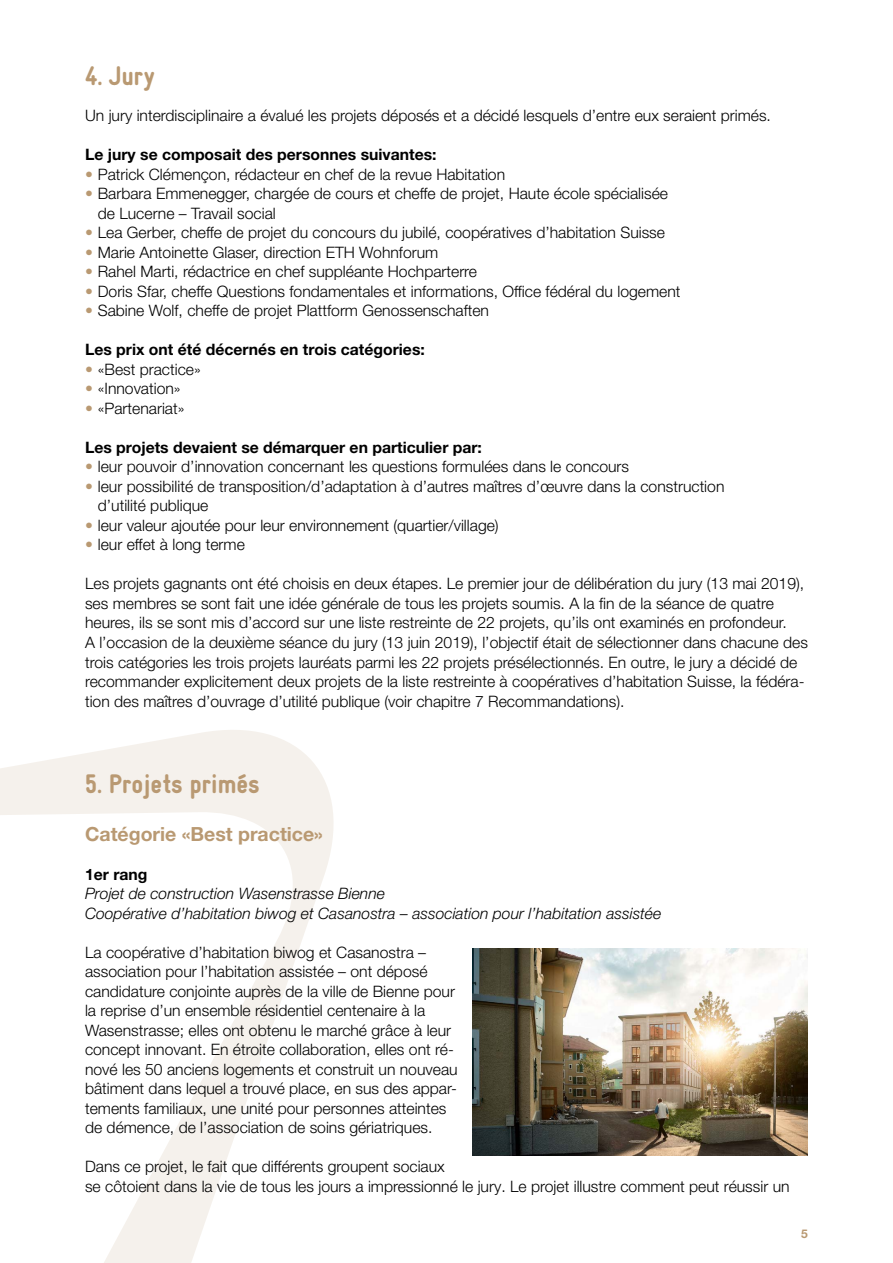
<style>
.page{position:relative;width:893px;height:1263px;background:#fff}
.page>*{position:absolute;margin:0;border:0;box-sizing:border-box;transform-origin:0 0}
.t1{font:900 27px "Gravur Condensed";color:#b99972}
.t2{font:700 19.5px "Helvetica Neue LT Pro";color:#b99972}
.t3{font:300 15.75px/19.5px "Helvetica Neue LT Pro";color:#000}
.t4{font:700 15.75px "Helvetica Neue LT Pro";color:#000}
.t5{font:italic 300 15.75px/19.5px "Helvetica Neue LT Pro";color:#000}
.t6{font:700 12px "Helvetica Neue LT Pro";color:#b99972}
.s1{color:#b99972}
</style>
<div class="page">
<svg style="left:0;top:730px;width:334px;height:533px"></svg>
<img style="left:472px;top:949px;width:336px;height:206px">
<h1 class="t1" style="left:85px;top:61px;width:71px">4. Jury</h1>
<p class="t3" style="left:85px;top:106px;width:687px">Un jury interdisciplinaire a évalué les projets déposés et a décidé lesquels d’entre eux seraient primés.</p>
<p class="t4" style="left:85px;top:145px;width:353px">Le jury se composait des personnes suivantes:</p>
<p class="t3" style="left:85px;top:164px;width:422px"><span class="s1">•</span> Patrick Clémençon, rédacteur en chef de la revue Habitation</p>
<p class="t3" style="left:98px;top:184px;width:572px;text-indent:-13px"><span class="s1">•</span> Barbara Emmenegger, chargée de cours et cheffe de projet, Haute école spécialisée de Lucerne – Travail social</p>
<p class="t3" style="left:85px;top:223px;width:581px"><span class="s1">•</span> Lea Gerber, cheffe de projet du concours du jubilé, coopératives d’habitation Suisse</p>
<p class="t3" style="left:85px;top:242px;width:355px"><span class="s1">•</span> Marie Antoinette Glaser, direction ETH Wohnforum</p>
<p class="t3" style="left:85px;top:262px;width:394px"><span class="s1">•</span> Rahel Marti, rédactrice en chef suppléante Hochparterre</p>
<p class="t3" style="left:85px;top:281px;width:597px"><span class="s1">•</span> Doris Sfar, cheffe Questions fondamentales et informations, Office fédéral du logement</p>
<p class="t3" style="left:85px;top:301px;width:405px"><span class="s1">•</span> Sabine Wolf, cheffe de projet Plattform Genossenschaften</p>
<p class="t4" style="left:85px;top:340px;width:341px">Les prix ont été décernés en trois catégories:</p>
<p class="t3" style="left:85px;top:359px;width:117px"><span class="s1">•</span> «Best practice»</p>
<p class="t3" style="left:85px;top:379px;width:97px"><span class="s1">•</span> «Innovation»</p>
<p class="t3" style="left:85px;top:398px;width:101px"><span class="s1">•</span> «Partenariat»</p>
<p class="t4" style="left:85px;top:437px;width:398px">Les projets devaient se démarquer en particulier par:</p>
<p class="t3" style="left:85px;top:457px;width:545px"><span class="s1">•</span> leur pouvoir d’innovation concernant les questions formulées dans le concours</p>
<p class="t3" style="left:98px;top:476px;width:628px;text-indent:-13px"><span class="s1">•</span> leur possibilité de transposition/d’adaptation à d’autres maîtres d’œuvre dans la construction d’utilité publique</p>
<p class="t3" style="left:85px;top:515px;width:415px"><span class="s1">•</span> leur valeur ajoutée pour leur environnement (quartier/village)</p>
<p class="t3" style="left:85px;top:535px;width:161px"><span class="s1">•</span> leur effet à long terme</p>
<p class="t3" style="left:85px;top:574px;width:724px">Les projets gagnants ont été choisis en deux étapes. Le premier jour de délibération du jury (13 mai 2019), ses membres se sont fait une idée générale de tous les projets soumis. A la fin de la séance de quatre heures, ils se sont mis d’accord sur une liste restreinte de 22 projets, qu’ils ont examinés en profondeur.<br>A l’occasion de la deuxième séance du jury (13 juin 2019), l’objectif était de sélectionner dans chacune des trois catégories les trois projets lauréats parmi les 22 projets présélectionnés. En outre, le jury a décidé de recommander explicitement deux projets de la liste restreinte à coopératives d’habitation Suisse, la fédéra&shy;tion des maîtres d’ouvrage d’utilité publique (voir chapitre 7 Recommandations).</p>
<h1 class="t1" style="left:85px;top:769px;width:176px">5. Projets primés</h1>
<p class="t2" style="left:85px;top:821px;width:239px">Catégorie «Best practice»</p>
<p class="t4" style="left:85px;top:864px;width:64px">1er rang</p>
<p class="t5" style="left:85px;top:883px;width:578px">Projet de construction Wasenstrasse Bienne<br>Coopérative d’habitation biwog et Casanostra – association pour l’habitation assistée</p>
<p class="t3" style="left:85px;top:942px;width:374px">La coopérative d’habitation biwog et Casanostra – association pour l’habitation assistée – ont déposé candidature conjointe auprès de la ville de Bienne pour la reprise d’un ensemble résidentiel centenaire à la Wasenstrasse; elles ont obtenu le marché grâce à leur concept innovant. En étroite collaboration, elles ont ré&shy;nové les 50 anciens logements et construit un nouveau bâtiment dans lequel a trouvé place, en sus des appar&shy;tements familiaux, une unité pour personnes atteintes de démence, de l’association de soins gériatriques.</p>
<p class="t3" style="left:85px;top:1156px;width:706px">Dans ce projet, le fait que différents groupent sociaux<br>se côtoient dans la vie de tous les jours a impressionné le jury. Le projet illustre comment peut réussir un</p>
<p class="t6" style="left:801px;top:1226px;width:8px">5</p>
</div>
